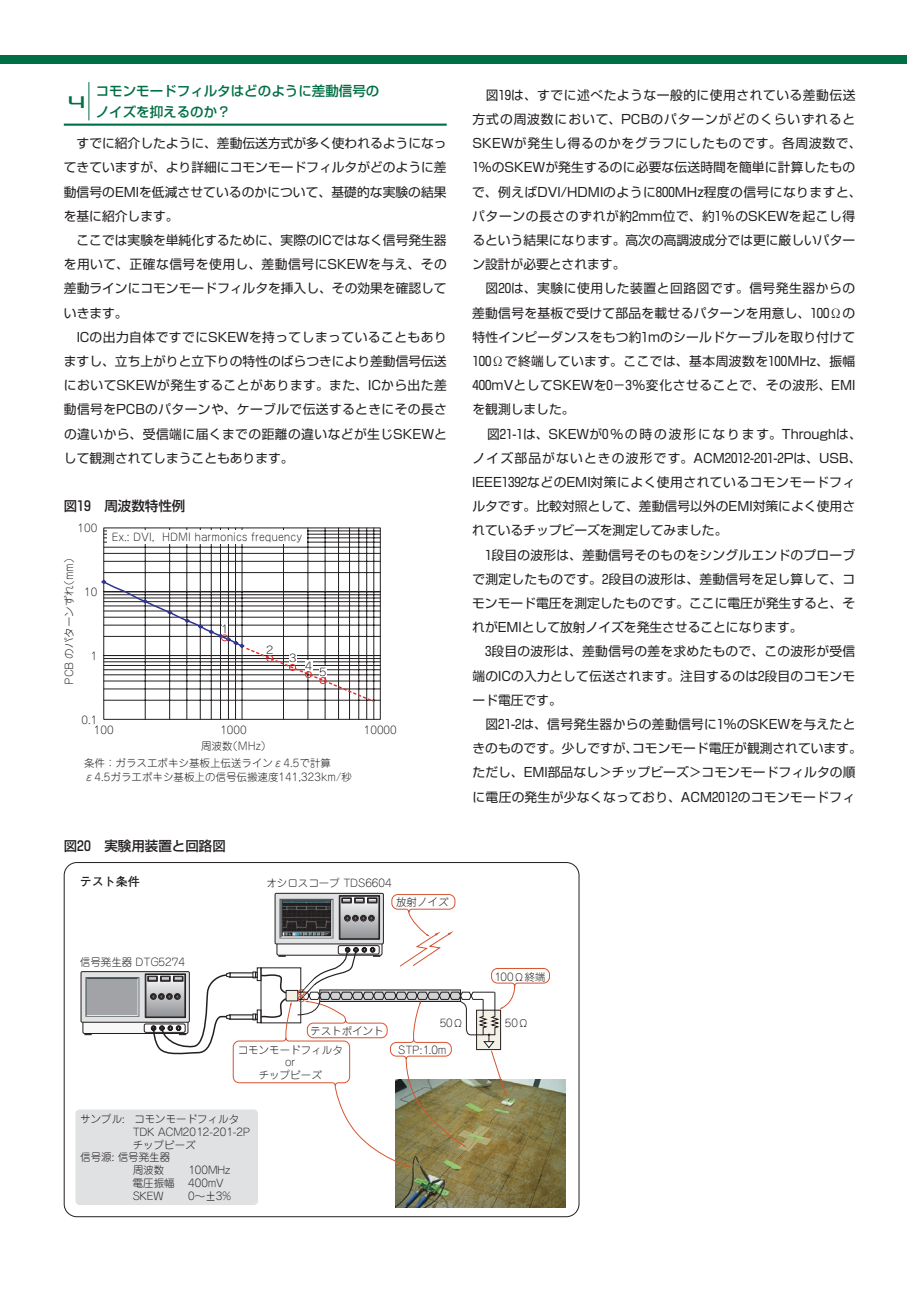
<style>
.page{position:relative;width:919px;height:1289px;background:#fff}
.page>*{position:absolute;margin:0;border:0;box-sizing:border-box;transform-origin:0 0}
.t1{font:17.25px "Metro";color:#016f45}
.t2{font:500 13.5px/20.2px "Shin Go Pr 6";color:#016f45}
.t3{font:500 13.5px "Shin Go Pr 6";color:#231f20}
.t4{font:12.75px/24.2px "Shin Go Pr 6";letter-spacing:.005em;color:#231f20}
.t5{font:700 12px "Futo Go B101";color:#231f20}
.t6{font:300 10.5px/12.8px "Jun 101";color:#231f20;text-align:center}
.t7{font:10.5px/10.5px "Jun 101 Pro Light 90 pv RKSJ H";color:#231f20}
.t8{font:10.5px "Jun 101 Pro Light 90 pv RKSJ H";color:#231f20;scale:1.14 1}
.s1{font-family:"Shingo Num"}
.s2{font-family:"Ryumin Pr 6"}
</style>
<div class="page">
<div style="left:13px;top:55px;width:893px;height:9px;background:#016f45"></div>
<hr style="left:64px;top:124px;width:382px;height:2px;background:#016f45">
<hr style="left:88px;top:82px;width:1px;height:38px;background:#016f45">
<hr style="left:145px;top:528px;width:1px;height:191px;background:#231f20">
<hr style="left:169px;top:528px;width:1px;height:191px;background:#231f20">
<hr style="left:186px;top:528px;width:1px;height:191px;background:#231f20">
<hr style="left:200px;top:528px;width:1px;height:191px;background:#231f20">
<hr style="left:211px;top:528px;width:1px;height:191px;background:#231f20">
<hr style="left:220px;top:528px;width:1px;height:191px;background:#231f20">
<hr style="left:228px;top:528px;width:1px;height:191px;background:#231f20">
<hr style="left:235px;top:528px;width:1px;height:191px;background:#231f20">
<hr style="left:242px;top:528px;width:1px;height:191px;background:#231f20">
<hr style="left:283px;top:528px;width:1px;height:191px;background:#231f20">
<hr style="left:307px;top:528px;width:1px;height:191px;background:#231f20">
<hr style="left:325px;top:528px;width:1px;height:191px;background:#231f20">
<hr style="left:338px;top:528px;width:1px;height:191px;background:#231f20">
<hr style="left:349px;top:528px;width:1px;height:191px;background:#231f20">
<hr style="left:358px;top:528px;width:1px;height:191px;background:#231f20">
<hr style="left:366px;top:528px;width:1px;height:191px;background:#231f20">
<hr style="left:373px;top:528px;width:1px;height:191px;background:#231f20">
<hr style="left:104px;top:572px;width:276px;height:1px;background:#231f20">
<hr style="left:104px;top:561px;width:276px;height:1px;background:#231f20">
<hr style="left:104px;top:553px;width:276px;height:1px;background:#231f20">
<hr style="left:104px;top:547px;width:276px;height:1px;background:#231f20">
<hr style="left:104px;top:542px;width:276px;height:1px;background:#231f20">
<hr style="left:104px;top:537px;width:276px;height:1px;background:#231f20">
<hr style="left:104px;top:534px;width:276px;height:1px;background:#231f20">
<hr style="left:104px;top:530px;width:276px;height:1px;background:#231f20">
<hr style="left:104px;top:636px;width:276px;height:1px;background:#231f20">
<hr style="left:104px;top:625px;width:276px;height:1px;background:#231f20">
<hr style="left:104px;top:617px;width:276px;height:1px;background:#231f20">
<hr style="left:104px;top:610px;width:276px;height:1px;background:#231f20">
<hr style="left:104px;top:605px;width:276px;height:1px;background:#231f20">
<hr style="left:104px;top:601px;width:276px;height:1px;background:#231f20">
<hr style="left:104px;top:597px;width:276px;height:1px;background:#231f20">
<hr style="left:104px;top:594px;width:276px;height:1px;background:#231f20">
<hr style="left:104px;top:591px;width:276px;height:1px;background:#231f20">
<hr style="left:104px;top:700px;width:276px;height:1px;background:#231f20">
<hr style="left:104px;top:688px;width:276px;height:1px;background:#231f20">
<hr style="left:104px;top:680px;width:276px;height:1px;background:#231f20">
<hr style="left:104px;top:674px;width:276px;height:1px;background:#231f20">
<hr style="left:104px;top:669px;width:276px;height:1px;background:#231f20">
<hr style="left:104px;top:665px;width:276px;height:1px;background:#231f20">
<hr style="left:104px;top:661px;width:276px;height:1px;background:#231f20">
<hr style="left:104px;top:658px;width:276px;height:1px;background:#231f20">
<hr style="left:104px;top:655px;width:276px;height:1px;background:#231f20">
<svg style="left:101px;top:579px;width:274px;height:124px"></svg>
<div style="left:222px;top:624px;width:5px;height:9px;background:#fff"></div>
<div style="left:266px;top:644px;width:7px;height:10px;background:#fff"></div>
<div style="left:289px;top:652px;width:7px;height:11px;background:#fff"></div>
<div style="left:305px;top:660px;width:7px;height:11px;background:#fff"></div>
<div style="left:319px;top:666px;width:7px;height:11px;background:#fff"></div>
<div style="left:107px;top:530px;width:199px;height:14px;background:#fff"></div>
<div style="left:75px;top:1109px;width:183px;height:95px;background:#e0e1e3;border-radius:4px"></div>
<svg style="left:84px;top:1033px;width:8px;height:2px"></svg>
<div style="left:83px;top:1021px;width:105px;height:12px;background:#f8f8f9;border-radius:2px"></div>
<div style="left:82px;top:1020px;width:106px;height:13px;border:1px solid #231f20;border-radius:2px"></div>
<div style="left:144px;top:1023px;width:41px;height:9px;border:1px solid #231f20;border-radius:2px"></div>
<svg style="left:81px;top:971px;width:108px;height:51px"></svg>
<div style="left:81px;top:971px;width:109px;height:51px;border:1px solid #231f20"></div>
<svg style="left:86px;top:977px;width:53px;height:39px"></svg>
<div style="left:88px;top:979px;width:49px;height:35px;background:#a2a3a7"></div>
<img style="left:395px;top:1079px;width:170px;height:128px">
<svg style="left:145px;top:894px;width:405px;height:273px"></svg>
<div style="left:0;top:55px;width:13px;height:9px;background:#016f45"></div>
<h1 class="t1" style="left:68px;top:93px;width:18px">4</h1>
<p class="t2" style="left:96px;top:80px;width:285px">コモンモードフィルタはどのように差動信号のノイズを抑えるのか？</p>
<p class="t4" style="left:64px;top:130px;width:384px">　すでに紹介したように、差動伝送方式が多く使われるようになってきていますが、より詳細にコモンモードフィルタがどのように差動信号のEMIを低減させているのかについて、基礎的な実験の結果を基に紹介します。<br>　ここでは実験を単純化するために、実際のICではなく信号発生器を用いて、正確な信号を使用し、差動信号にSKEWを与え、その差動ラインにコモンモードフィルタを挿入し、その効果を確認していきます。<br>　ICの出力自体ですでにSKEWを持ってしまっていることもありますし、立ち上がりと立下りの特性のばらつきにより差動信号伝送においてSKEWが発生することがあります。また、ICから出た差動信号をPCBのパターンや、ケーブルで伝送するときにその長さの違いから、受信端に届くまでの距離の違いなどが生じSKEWとして観測されてしまうこともあります。</p>
<p class="t3" style="left:64px;top:495px;width:123px">図<span class="s1">19</span>　周波数特性例</p>
<p class="t7" style="left:77px;top:522px;width:21px">100</p>
<p class="t7" style="left:112px;top:531px;width:192px">Ex.: DVI，HDMI harmonics frequency</p>
<p class="t7" style="left:63px;top:684px;width:134px;rotate:-90deg">PCB のパターンずれ（mm）</p>
<p class="t7" style="left:84px;top:585px;width:15px">10</p>
<p class="t7" style="left:91px;top:649px;width:8px">1</p>
<p class="t8" style="left:221px;top:620px;width:8px">1</p>
<p class="t8" style="left:266px;top:641px;width:8px">2</p>
<p class="t8" style="left:289px;top:650px;width:8px">3</p>
<p class="t8" style="left:305px;top:657px;width:8px">4</p>
<p class="t8" style="left:319px;top:663px;width:8px">5</p>
<p class="t7" style="left:94px;top:713px;width:21px;text-indent:-12px">0.1<br>100</p>
<p class="t7" style="left:201px;top:720px;width:72px;line-height:16.2px;text-align:center">1000<br>周波数（MHz）</p>
<p class="t7" style="left:84px;top:755px;width:269px;line-height:13.5px">条件：ガラスエポキシ基板上伝送ラインε4.5で計算ε4.5ガラエポキシ基板上の信号伝搬速度141,323km/秒</p>
<p class="t7" style="left:364px;top:723px;width:35px">10000</p>
<p class="t3" style="left:64px;top:834px;width:163px">図<span class="s1">20</span>　実験用装置と回路図</p>
<p class="t5" style="left:80px;top:874px;width:61px">テスト条件</p>
<p class="t6" style="left:80px;top:955px;width:107px">信号発生器 DTG5274</p>
<p class="t6" style="left:266px;top:876px;width:127px">オシロスコープ TDS6604</p>
<p class="t6" style="left:396px;top:895px;width:54px">放射ノイズ</p>
<p class="t4" style="left:472px;top:82px;width:391px">　図<span class="s1">19</span>は、すでに述べたような一般的に使用されている差動伝送方式の周波数において、PCBのパターンがどのくらいずれるとSKEWが発生し得るのかをグラフにしたものです。各周波数で、<span class="s1">1</span>％のSKEWが発生するのに必要な伝送時間を簡単に計算したもので、例えばDVI/HDMIのように<span class="s1">800</span>MHz程度の信号になりますと、パターンの長さのずれが約<span class="s1">2</span>mm位で、約<span class="s1">1</span>％のSKEWを起こし得るという結果になります。高次の高調波成分では更に厳しいパターン設計が必要とされます。<br>　図<span class="s1">20</span>は、実験に使用した装置と回路図です。信号発生器からの差動信号を基板で受けて部品を載せるパターンを用意し、<span class="s1">100</span><span class="s2">Ω</span>の特性インピーダンスをもつ約<span class="s1">1</span>mのシールドケーブルを取り付けて<span class="s1">100</span><span class="s2">Ω</span>で終端しています。ここでは、基本周波数を<span class="s1">100</span>MHz、振幅<span class="s1">400</span>mVとしてSKEWを<span class="s1">0</span>－<span class="s1">3</span>％変化させることで、その波形、EMIを観測しました。<br>　図<span class="s1">21</span>-<span class="s1">1</span>は、SKEWが<span class="s1">0</span>％の時の波形になります。Throughは、ノイズ部品がないときの波形です。ACM<span class="s1">2012</span>-<span class="s1">201</span>-<span class="s1">2</span>Pは、USB、IEEE<span class="s1">1392</span>などのEMI対策によく使用されているコモンモードフィルタです。比較対照として、差動信号以外のEMI対策によく使用されているチップビーズを測定してみました。</p>
<p class="t4" style="left:472px;top:541px;width:384px;text-align:justify;text-indent:13px"><span class="s1">1</span>段目の波形は、差動信号そのものをシングルエンドのプローブで測定したものです。<span class="s1">2</span>段目の波形は、差動信号を足し算して、コモンモード電圧を測定したものです。ここに電圧が発生すると、それがEMIとして放射ノイズを発生させることになります。</p>
<p class="t4" style="left:472px;top:638px;width:391px;text-indent:13px"><span class="s1">3</span>段目の波形は、差動信号の差を求めたもので、この波形が受信端のICの入力として伝送されます。注目するのは<span class="s1">2</span>段目のコモンモード電圧です。<br>　図<span class="s1">21</span>-<span class="s1">2</span>は、信号発生器からの差動信号に<span class="s1">1</span>％のSKEWを与えたときのものです。少しですが、コモンモード電圧が観測されています。ただし、EMI部品なし＞チップビーズ＞コモンモードフィルタの順に電圧の発生が少なくなっており、ACM<span class="s1">2012</span>のコモンモードフィ</p>
<p class="t6" style="left:494px;top:970px;width:53px">100Ω終端</p>
<p class="t6" style="left:310px;top:1024px;width:75px">テストポイント</p>
<p class="t6" style="left:238px;top:1043px;width:106px">コモンモードフィルタor<br>チップビーズ</p>
<p class="t6" style="left:80px;top:1112px;width:161px">サンプル: コモンモードフィルタ</p>
<p class="t6" style="left:133px;top:1125px;width:119px">TDK ACM2012-201-2P</p>
<p class="t6" style="left:133px;top:1138px;width:65px">チップビーズ</p>
<p class="t6" style="left:80px;top:1150px;width:92px">信号源: 信号発生器</p>
<p class="t6" style="left:133px;top:1163px;width:33px">周波数</p>
<p class="t6" style="left:188px;top:1163px;width:44px">100MHz</p>
<p class="t6" style="left:133px;top:1176px;width:43px">電圧振幅</p>
<p class="t6" style="left:188px;top:1176px;width:37px">400mV</p>
<p class="t6" style="left:133px;top:1189px;width:32px">SKEW</p>
<p class="t6" style="left:188px;top:1189px;width:44px">0～±3%</p>
<p class="t6" style="left:439px;top:1016px;width:25px">50Ω</p>
<p class="t6" style="left:505px;top:1016px;width:25px">50Ω</p>
<p class="t6" style="left:398px;top:1043px;width:49px">STP:1.0m</p>
</div>
